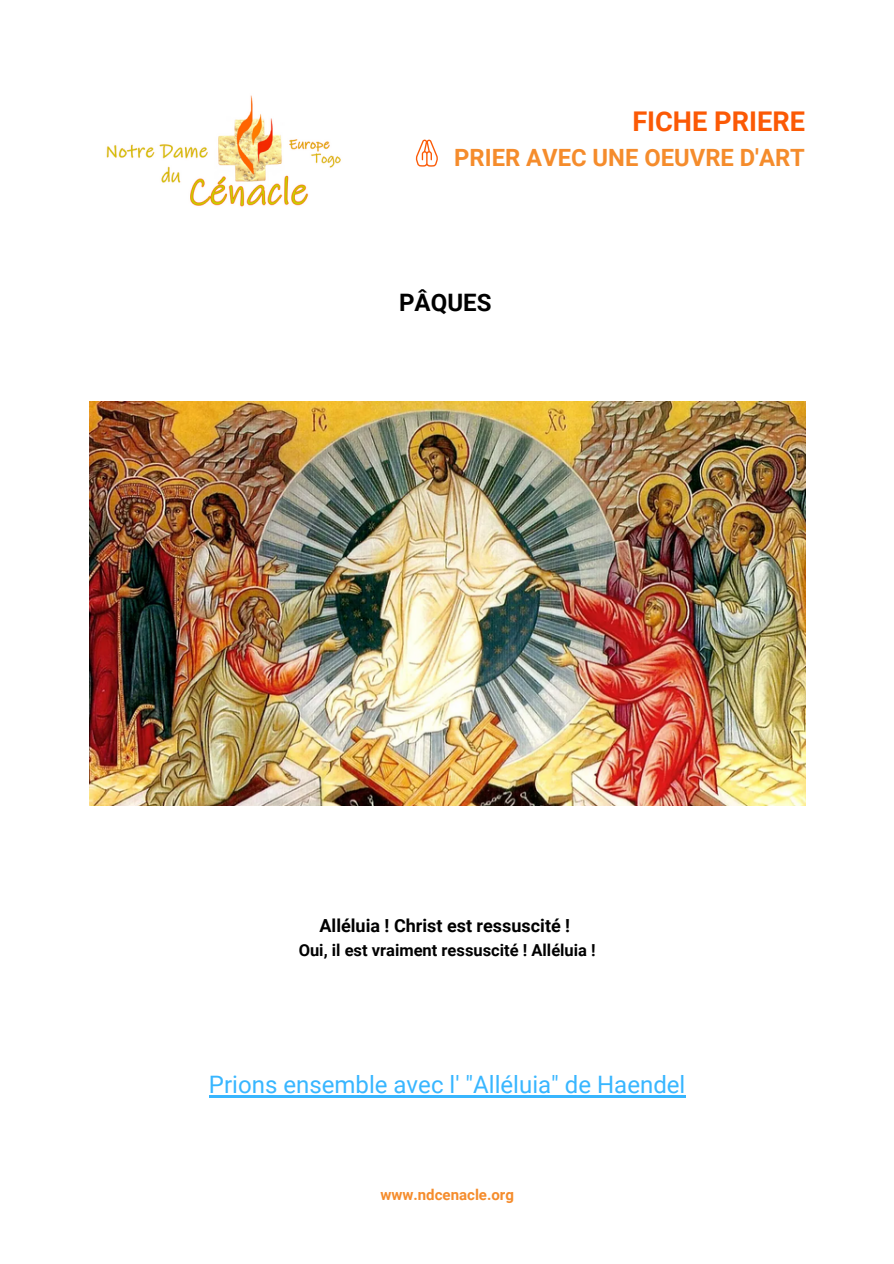
<style>
.page{position:relative;width:894px;height:1264px;background:#fff}
.page>*{position:absolute;margin:0;border:0;box-sizing:border-box;transform-origin:0 0}
.t1{font:700 27.15px "Roboto";color:#fb5905}
.t2{font:24px "Roboto";color:#38b6ff}
.t3{font:700 24px "Roboto";color:#000}
.t4{font:700 23.7px "Roboto";color:#f58c2c}
.t5{font:700 18px "Roboto";color:#000}
.t6{font:700 16.5px "Roboto";color:#000}
.t7{font:700 15px "Roboto";color:#f58c2c}
</style>
<div class="page">
<img style="left:106px;top:95px;width:235px;height:112px">
<svg style="left:415px;top:140px;width:23px;height:27px"></svg>
<img style="left:89px;top:402px;width:715px;height:403px">
<hr style="left:209px;top:1095px;width:476px;height:2px;background:#38b6ff">
<p class="t1" style="left:632px;top:106px;width:174px">FICHE PRIERE</p>
<p class="t4" style="left:454px;top:144px;width:352px">PRIER AVEC UNE OEUVRE D'ART</p>
<p class="t3" style="left:399px;top:288px;width:94px">PÂQUES</p>
<p class="t5" style="left:319px;top:915px;width:252px">Alléluia ! Christ est ressuscité !</p>
<p class="t6" style="left:298px;top:940px;width:298px">Oui, il est vraiment ressuscité ! Alléluia !</p>
<p class="t2" style="left:209px;top:1070px;width:478px">Prions ensemble avec l' "Alléluia" de Haendel</p>
<p class="t7" style="left:380px;top:1186px;width:135px">www.ndcenacle.org</p>
</div>
